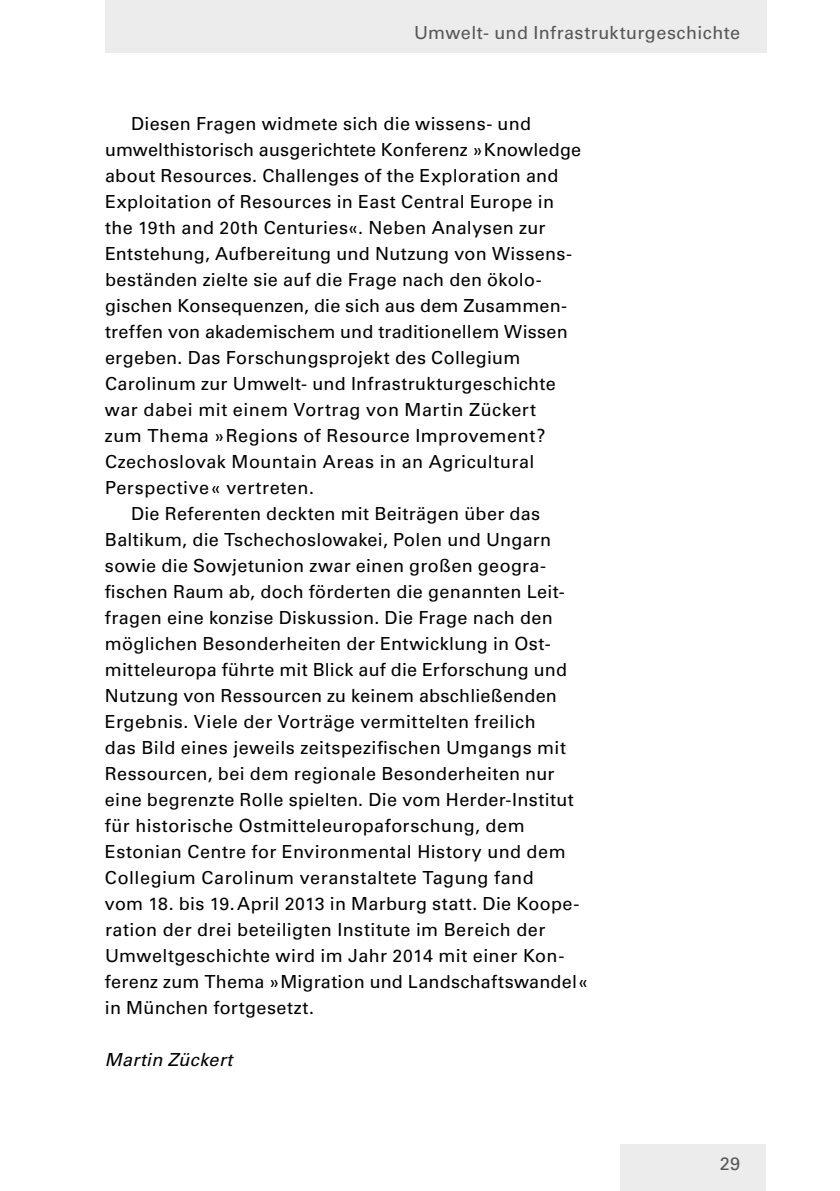
<style>
.page{position:relative;width:840px;height:1191px;background:#fff}
.page>*{position:absolute;margin:0;border:0;box-sizing:border-box;transform-origin:0 0}
.t1{font:18px "Univers LT Pro 55 Roman";letter-spacing:.02em;color:#000}
.t2{font:18px "Univers LT Pro 55 Roman";letter-spacing:.025em;color:#565656}
.t3{font:italic 18px "Univers LT Pro 55";letter-spacing:.015em;color:#000}
.s1{font-size:17.6px}
</style>
<div class="page">
<div style="left:620px;top:1144px;width:145px;height:47px;background:#ececed"></div>
<div style="left:105px;top:0;width:660px;height:52px;background:#ececed"></div>
<p class="t2" style="left:414px;top:22px;width:327px">Umwelt- und I nfrastrukturgeschichte</p>
<p class="t1" style="left:131px;top:113px;width:401px">Diesen Fragen widmete sich die wissens- und</p>
<p class="t1" style="left:105px;top:139px;width:477px">umwelthistorisch ausgerichtete Konferenz »Knowledge</p>
<p class="t1" style="left:105px;top:165px;width:455px">about Resources. Challenges of the Exploration and</p>
<p class="t1" style="left:105px;top:191px;width:450px">Exploitation of Resources in East Central Europe in</p>
<p class="t1" style="left:105px;top:217px;width:442px">the <span class="s1">19</span>th and <span class="s1">20</span>th Centuries«. Neben Analysen zur</p>
<p class="t1" style="left:105px;top:243px;width:468px">Entstehung, Aufbereitung und Nutzung von Wissens-</p>
<p class="t1" style="left:105px;top:269px;width:438px">beständen zielte sie auf die Frage nach den ökolo-</p>
<p class="t1" style="left:105px;top:295px;width:463px">gischen Konsequenzen, die sich aus dem Zusammen-</p>
<p class="t1" style="left:105px;top:321px;width:464px">treffen von akademischem und traditionellem Wissen</p>
<p class="t1" style="left:105px;top:347px;width:417px">ergeben. Das Forschungsprojekt des Collegium</p>
<p class="t1" style="left:105px;top:373px;width:452px">Carolinum zur Umwelt- und I nfrastrukturgeschichte</p>
<p class="t1" style="left:105px;top:399px;width:432px">war dabei mit einem Vortrag von Martin Zückert</p>
<p class="t1" style="left:105px;top:425px;width:441px">zum Thema »Regions of Resource I mprovement?</p>
<p class="t1" style="left:105px;top:451px;width:430px">Czechoslovak Mountain Areas in an Agricultural</p>
<p class="t1" style="left:105px;top:477px;width:210px">Perspective« vertreten.</p>
<p class="t1" style="left:131px;top:503px;width:410px">Die Referenten deckten mit Beiträgen über das</p>
<p class="t1" style="left:105px;top:529px;width:447px">Baltikum, die Tschechoslowakei, Polen und Ungarn</p>
<p class="t1" style="left:105px;top:555px;width:442px">sowie die Sowjetunion zwar einen großen geogra-</p>
<p class="t1" style="left:105px;top:581px;width:461px">fischen Raum ab, doch förderten die genannten Leit-</p>
<p class="t1" style="left:105px;top:607px;width:449px">fragen eine konzise Diskussion. Die Frage nach den</p>
<p class="t1" style="left:105px;top:633px;width:447px">möglichen Besonderheiten der Entwicklung in Ost-</p>
<p class="t1" style="left:105px;top:659px;width:463px">mitteleuropa führte mit Blick auf die Erforschung und</p>
<p class="t1" style="left:105px;top:685px;width:453px">Nutzung von Ressourcen zu keinem abschließenden</p>
<p class="t1" style="left:105px;top:711px;width:432px">Ergebnis. Viele der Vorträge vermittelten freilich</p>
<p class="t1" style="left:105px;top:737px;width:462px">das Bild eines jeweils zeitspezifischen Umgangs mit</p>
<p class="t1" style="left:105px;top:763px;width:451px">Ressourcen, bei dem regionale Besonderheiten nur</p>
<p class="t1" style="left:105px;top:789px;width:470px">eine begrenzte Rolle spielten. Die vom Herder-I nstitut</p>
<p class="t1" style="left:105px;top:815px;width:421px">für historische Ostmitteleuropaforschung, dem</p>
<p class="t1" style="left:105px;top:841px;width:462px">Estonian Centre for Environmental History und dem</p>
<p class="t1" style="left:105px;top:867px;width:430px">Collegium Carolinum veranstaltete Tagung fand</p>
<p class="t1" style="left:105px;top:893px;width:475px">vom <span class="s1">18</span>. bis <span class="s1">19</span>. April <span class="s1">2013</span> in Marburg statt. Die Koope-</p>
<p class="t1" style="left:105px;top:919px;width:441px">ration der drei beteiligten I nstitute im Bereich der</p>
<p class="t1" style="left:105px;top:945px;width:460px">Umweltgeschichte wird im Jahr <span class="s1">2014</span> mit einer Kon-</p>
<p class="t1" style="left:105px;top:971px;width:484px">ferenz zum Thema »Migration und Landschaftswandel«</p>
<p class="t1" style="left:105px;top:997px;width:210px">in München fortgesetzt.</p>
<p class="t3" style="left:105px;top:1049px;width:129px">Martin Zückert</p>
<p class="t2" style="left:719px;top:1153px;width:22px">29</p>
</div>
